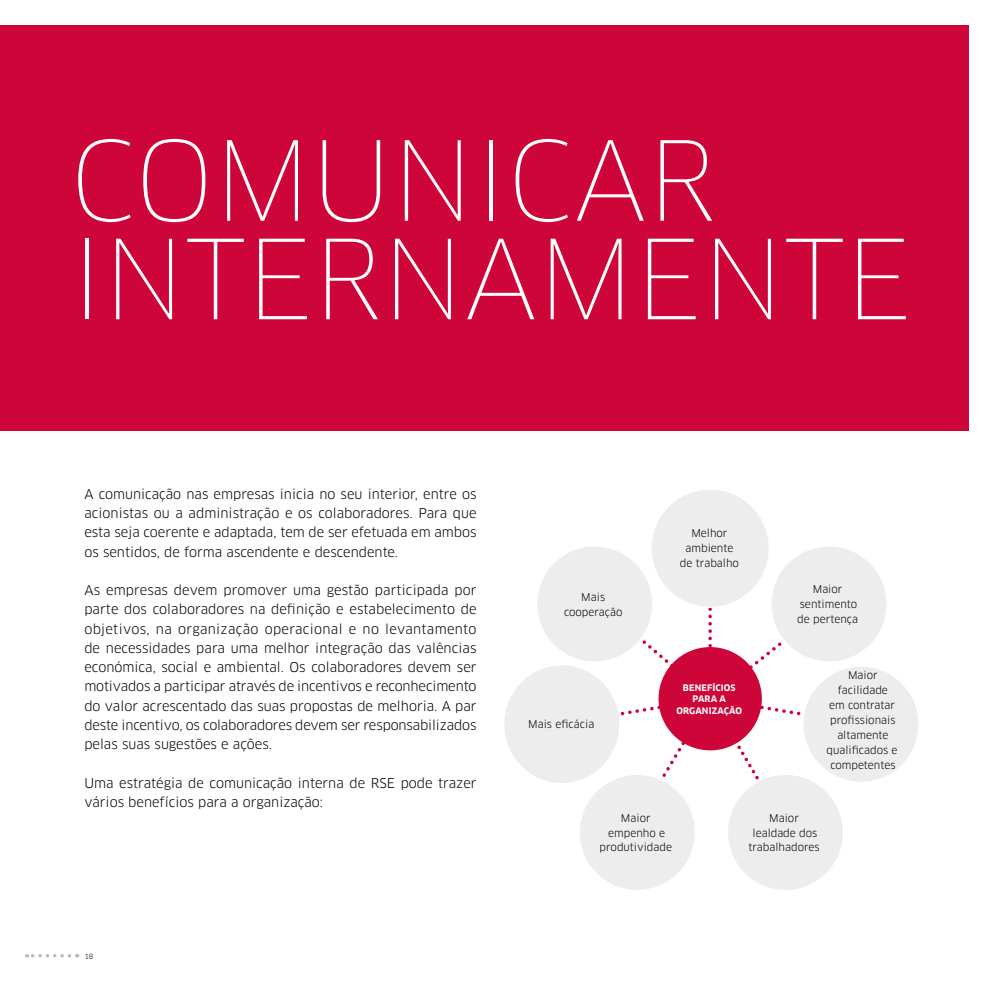
<style>
.page{position:relative;width:993px;height:993px;background:#fff}
.page>*{position:absolute;margin:0;border:0;box-sizing:border-box;transform-origin:0 0}
.t1{font:100 107.27px/98.4px "Clan";letter-spacing:-.005em;color:#fff}
.t2{font:13.12px/19.2px "Clan";letter-spacing:-.01em;color:#000;text-align:justify}
.t3{font:10.5px/14.9px "Clan";color:#000;text-align:center}
.t4{font:700 8.75px "Clan";letter-spacing:.015em;color:#fff}
.t5{font:7px "Clan";color:#000}
</style>
<div class="page">
<svg style="left:27px;top:954px;width:42px;height:3px"></svg>
<div style="left:0;top:25px;width:967px;height:405px;background:#ce0538"></div>
<svg style="left:620px;top:607px;width:181px;height:173px"></svg>
<div style="left:802px;top:665px;width:117px;height:117px;background:#ededed;border-radius:50%"></div>
<div style="left:801px;top:664px;width:119px;height:119px;border:2px solid #fff;border-radius:50%"></div>
<div style="left:503px;top:664px;width:117px;height:119px;background:#ededed;border-radius:50%"></div>
<div style="left:502px;top:663px;width:119px;height:121px;border:2px solid #fff;border-radius:50%"></div>
<div style="left:726px;top:773px;width:117px;height:117px;background:#ededed;border-radius:50%"></div>
<div style="left:725px;top:772px;width:119px;height:119px;border:2px solid #fff;border-radius:50%"></div>
<div style="left:578px;top:773px;width:117px;height:117px;background:#ededed;border-radius:50%"></div>
<div style="left:577px;top:772px;width:119px;height:119px;border:2px solid #fff;border-radius:50%"></div>
<div style="left:770px;top:545px;width:117px;height:117px;background:#ededed;border-radius:50%"></div>
<div style="left:769px;top:544px;width:119px;height:119px;border:2px solid #fff;border-radius:50%"></div>
<div style="left:536px;top:545px;width:117px;height:117px;background:#ededed;border-radius:50%"></div>
<div style="left:535px;top:544px;width:119px;height:119px;border:2px solid #fff;border-radius:50%"></div>
<div style="left:651px;top:489px;width:118px;height:118px;background:#ededed;border-radius:50%"></div>
<div style="left:658px;top:646px;width:103px;height:104px;background:#ce0538;border-radius:50%"></div>
<h1 class="t1" style="left:70px;top:133px;width:843px">COMUNICAR<br>INTERNAMENTE</h1>
<p class="t2" style="left:84px;top:484px;width:393px">A comunicação nas empresas inicia no seu interior, entre os acionistas ou a administração e os colaboradores. Para que esta seja coerente e adaptada, tem de ser efetuada em ambos os sentidos, de forma ascendente e descendente.</p>
<p class="t2" style="left:84px;top:580px;width:393px">As empresas devem promover uma gestão participada por parte dos colaboradores na definição e estabelecimento de objetivos, na organização operacional e no levantamento de necessidades para uma melhor integração das valências económica, social e ambiental. Os colaboradores devem ser motivados a participar através de incentivos e reconhecimento do valor acrescentado das suas propostas de melhoria. A par deste incentivo, os colaboradores devem ser responsabilizados pelas suas sugestões e ações.</p>
<p class="t2" style="left:84px;top:773px;width:393px">U ma estratégia de comunicação interna de RSE pode trazer vários benefícios para a organização:</p>
<p class="t5" style="left:84px;top:951px;width:11px">18</p>
<p class="t3" style="left:564px;top:589px;width:60px">Mais cooperação</p>
<p class="t3" style="left:528px;top:716px;width:68px">Mais eficácia</p>
<p class="t3" style="left:679px;top:526px;width:60px">Melhor ambiente de trabalho</p>
<p class="t4" style="left:682px;top:682px;width:7px">BENEF</p>
<p class="t4" style="left:712px;top:682px;width:9px">ÍCIOS</p>
<p class="t4" style="left:692px;top:694px;width:7px">PARA</p>
<p class="t4" style="left:719px;top:694px;width:7px">A</p>
<p class="t4" style="left:676px;top:705px;width:7px">ORGANI</p>
<p class="t4" style="left:711px;top:705px;width:31px">ZAÇÃO</p>
<p class="t3" style="left:797px;top:581px;width:62px">Maior sentimento de pertença</p>
<p class="t3" style="left:826px;top:667px;width:73px">Maior facilidade<br>em contratar profissionais altamente qualificados e competentes</p>
<p class="t3" style="left:599px;top:810px;width:74px">Maior empenho e produtividade</p>
<p class="t3" style="left:748px;top:810px;width:73px">Maior lealdade dos trabalhadores</p>
</div>
